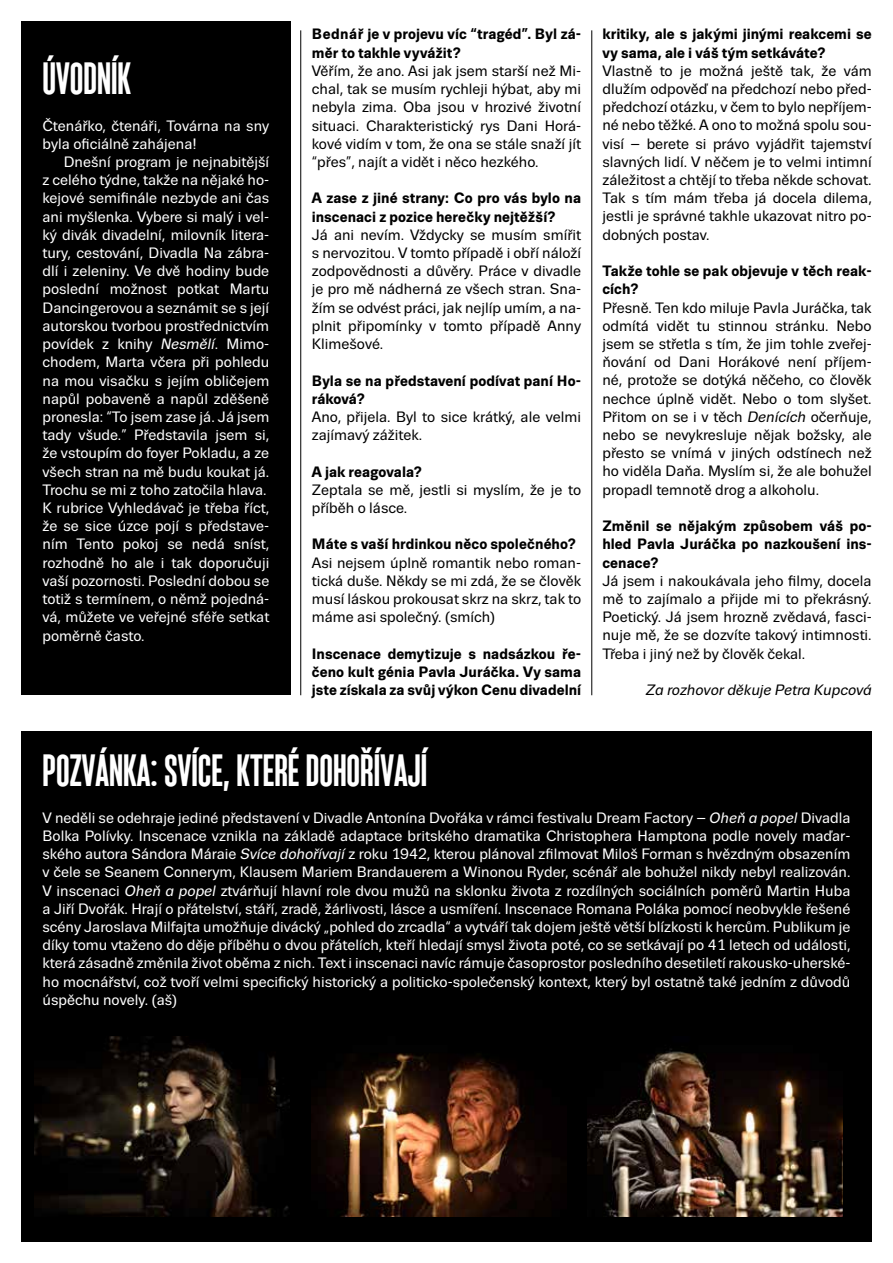
<style>
.page{position:relative;width:893px;height:1263px;background:#fff}
.page>*{position:absolute;margin:0;border:0;box-sizing:border-box;transform-origin:0 0}
.t1{font:600 45px "Monopol";color:#fff}
.t2{font:15px/18.1px "Trivia Sans";color:#fff}
.t3{font:15px/18.1px "Trivia Sans";color:#000;text-align:justify}
.t4{font:700 15px/18.1px "Trivia Sans";letter-spacing:.005em;color:#000}
.t5{font:italic 15px "Trivia Sans";color:#000}
.s1{font-style:italic}
</style>
<div class="page">
<hr style="left:591px;top:30px;width:1px;height:665px;background:#000">
<hr style="left:300px;top:30px;width:1px;height:665px;background:#000">
<div style="left:21px;top:21px;width:270px;height:674px;background:#000"></div>
<div style="left:21px;top:732px;width:851px;height:510px;background:#000"></div>
<img style="left:35px;top:1036px;width:255px;height:180px">
<img style="left:311px;top:1053px;width:249px;height:163px">
<img style="left:588px;top:1048px;width:255px;height:168px">
<h1 class="t1" style="left:43px;top:54px;width:90px">ÚVODNÍK</h1>
<p class="t2" style="left:43px;top:117px;width:228px">Čtenářko, čtenáři, Továrna na sny byla oficiálně zahájena!</p>
<p class="t2" style="left:43px;top:153px;width:228px;text-indent:21px">Dnešní program je nejnabitější z celého týdne, takže na nějaké ho&shy;kejové semifinále nezbyde ani čas ani myšlenka. Vybere si malý i vel&shy;ký divák divadelní, milovník litera&shy;tury, cestování, Divadla Na zábra&shy;dlí i zeleniny. Ve dvě hodiny bude poslední možnost potkat Martu<br>Dancingerovou a seznámit se s její autorskou tvorbou prostřednictvím povídek z knihy <span class="s1">Nesmělí</span>. Mimo&shy;chodem, Marta včera při pohledu na mou visačku s jejím obličejem napůl pobaveně a napůl zděšeně pronesla: “To jsem zase já. Já jsem tady všude.” Představila jsem si, že vstoupím do foyer Pokladu, a ze všech stran na mě budu koukat já.<br>Trochu se mi z toho zatočila hlava.<br>K rubrice Vyhledávač je třeba říct, že se sice úzce pojí s představe&shy;ním Tento pokoj se nedá sníst, rozhodně ho ale i tak doporučuji vaší pozornosti. Poslední dobou se totiž s termínem, o němž pojedná&shy;vá, můžete ve veřejné sféře setkat poměrně často.</p>
<p class="t4" style="left:312px;top:26px;width:271px">Bednář je v projevu víc “tragéd”. Byl zá&shy;měr to takhle vyvážit?</p>
<p class="t3" style="left:312px;top:62px;width:271px">Věřím, že ano. Asi jak jsem starší než Mi&shy;chal, tak se musím rychleji hýbat, aby mi nebyla zima. Oba jsou v hrozivé životní situaci. Charakteristický rys Dani Horá&shy;kové vidím v tom, že ona se stále snaží jít “přes”, najít a vidět i něco hezkého.</p>
<p class="t4" style="left:312px;top:190px;width:271px">A zase z jiné strany: Co pro vás bylo na inscenaci z pozice herečky nejtěžší?</p>
<p class="t3" style="left:312px;top:226px;width:271px">Já ani nevím. Vždycky se musím smířit s nervozitou. V tomto případě i obří náloží zodpovědnosti a důvěry. Práce v divadle je pro mě nádherná ze všech stran. Sna&shy;žím se odvést práci, jak nejlíp umím, a na&shy;plnit připomínky v tomto případě Anny Klimešové.</p>
<p class="t4" style="left:312px;top:372px;width:271px">Byla se na představení podívat paní Ho&shy;ráková?</p>
<p class="t3" style="left:312px;top:408px;width:271px">Ano, přijela. Byl to sice krátký, ale velmi zajímavý zážitek.</p>
<p class="t4" style="left:312px;top:463px;width:112px">A jak reagovala?</p>
<p class="t3" style="left:312px;top:481px;width:271px">Zeptala se mě, jestli si myslím, že je to příběh o lásce.</p>
<p class="t4" style="left:312px;top:536px;width:266px">Máte s vaší hrdinkou něco společného?</p>
<p class="t3" style="left:312px;top:554px;width:271px">Asi nejsem úplně romantik nebo roman&shy;tická duše. Někdy se mi zdá, že se člověk musí láskou prokousat skrz na skrz, tak to máme asi společný. (smích)</p>
<p class="t4" style="left:312px;top:645px;width:271px;text-align:justify">Inscenace demytizuje s nadsázkou ře&shy;čeno kult génia Pavla Juráčka. Vy sama jste získala za svůj výkon Cenu divadelní</p>
<p class="t4" style="left:602px;top:25px;width:271px">kritiky, ale s jakými jinými reakcemi se vy sama, ale i váš tým setkáváte?</p>
<p class="t3" style="left:602px;top:62px;width:271px">Vlastně to je možná ještě tak, že vám dlužím odpověď na předchozí nebo před&shy;předchozí otázku, v čem to bylo nepříjem&shy;né nebo těžké. A ono to možná spolu sou&shy;visí – berete si právo vyjádřit tajemství slavných lidí. V něčem je to velmi intimní záležitost a chtějí to třeba někde schovat.<br>Tak s tím mám třeba já docela dilema, jestli je správné takhle ukazovat nitro po&shy;dobných postav.</p>
<p class="t4" style="left:602px;top:262px;width:271px">Takže tohle se pak objevuje v těch reak&shy;cích?</p>
<p class="t3" style="left:602px;top:299px;width:271px">Přesně. Ten kdo miluje Pavla Juráčka, tak odmítá vidět tu stinnou stránku. Nebo jsem se střetla s tím, že jim tohle zveřej&shy;ňování od Dani Horákové není příjem&shy;né, protože se dotýká něčeho, co člověk nechce úplně vidět. Nebo o tom slyšet.<br>Přitom on se i v těch <span class="s1">Denících</span> očerňuje, nebo se nevykresluje nějak božsky, ale přesto se vnímá v jiných odstínech než ho viděla Daňa. Myslím si, že ale bohužel propadl temnotě drog a alkoholu.</p>
<p class="t4" style="left:602px;top:517px;width:271px;text-align:justify">Změnil se nějakým způsobem váš po&shy;hled Pavla Juráčka po nazkoušení ins&shy;cenace?</p>
<p class="t3" style="left:602px;top:572px;width:271px">Já jsem i nakoukávala jeho filmy, docela mě to zajímalo a přijde mi to překrásný.<br>Poetický. Já jsem hrozně zvědavá, fasci&shy;nuje mě, že se dozvíte takový intimnosti.<br>Třeba i jiný než by člověk čekal.</p>
<p class="t5" style="left:646px;top:682px;width:228px">Za rozhovor děkuje Petra Kupcová</p>
<h1 class="t1" style="left:43px;top:746px;width:386px">POZVÁNKA: SVÍCE, KTERÉ DOHOŘÍVAJÍ</h1>
<p class="t2" style="left:43px;top:809px;width:809px;text-align:justify">V neděli se odehraje jediné představení v Divadle Antonína Dvořáka v rámci festivalu Dream Factory – <span class="s1">Oheň a popel</span> Divadla Bolka Polívky. Inscenace vznikla na základě adaptace britského dramatika Christophera Hamptona podle novely maďar&shy;ského autora Sándora Máraie <span class="s1">Svíce dohořívají</span> z roku 1942, kterou plánoval zfilmovat Miloš Forman s hvězdným obsazením v čele se Seanem Connerym, Klausem Mariem Brandauerem a Winonou Ryder, scénář ale bohužel nikdy nebyl realizován.<br>V inscenaci <span class="s1">Oheň a popel</span> ztvárňují hlavní role dvou mužů na sklonku života z rozdílných sociálních poměrů Martin Huba a Jiří Dvořák. Hrají o přátelství, stáří, zradě, žárlivosti, lásce a usmíření. Inscenace Romana Poláka pomocí neobvykle řešené scény Jaroslava Milfajta umožňuje divácký „pohled do zrcadla“ a vytváří tak dojem ještě větší blízkosti k hercům. Publikum je díky tomu vtaženo do děje příběhu o dvou přátelích, kteří hledají smysl života poté, co se setkávají po 41 letech od události, která zásadně změnila život oběma z nich. Text i inscenaci navíc rámuje časoprostor posledního desetiletí rakousko-uherské&shy;ho mocnářství, což tvoří velmi specifický historický a politicko-společenský kontext, který byl ostatně také jedním z důvodů úspěchu novely. (aš)</p>
</div>
